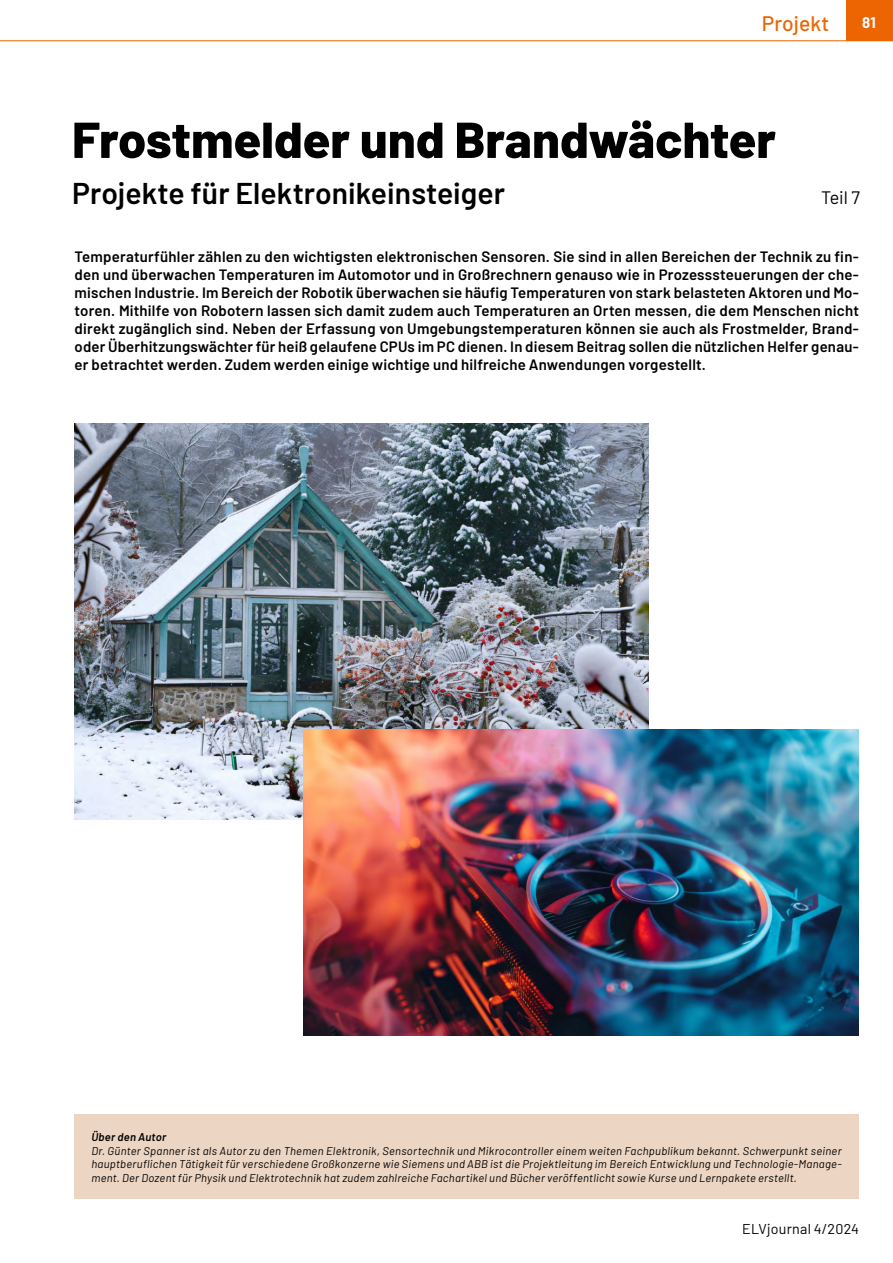
<style>
.page{position:relative;width:893px;height:1263px;background:#fff}
.page>*{position:absolute;margin:0;border:0;box-sizing:border-box;transform-origin:0 0}
.t1{font:800 50.4px "Barlow";color:#000}
.t2{font:600 30px "Barlow";color:#000}
.t3{font:500 21px "Barlow";color:#ec6502}
.t4{font:18px "Barlow";color:#000}
.t5{font:600 15px/18px "Barlow";letter-spacing:.015em;color:#000;text-align:justify}
.t6{font:700 15px "Barlow";color:#fff}
.t7{font:14.25px "Barlow";letter-spacing:.015em;color:#000}
.t8{font:italic 11.25px/13.5px "Barlow";letter-spacing:.025em;color:#000;text-align:justify}
.t9{font:italic 600 11.25px "Barlow";letter-spacing:.025em;color:#000}
</style>
<div class="page">
<div style="left:846px;top:0;width:47px;height:40px;background:#ec6502"></div>
<hr style="left:0;top:40px;width:893px;height:1px;background:#ec6502">
<div style="left:74px;top:1114px;width:785px;height:84px;background:#ecd5c3"></div>
<img style="left:74px;top:424px;width:574px;height:396px">
<img style="left:304px;top:730px;width:555px;height:306px">
<h3 class="t3" style="left:762px;top:8px;width:69px">Projekt</h3>
<p class="t6" style="left:862px;top:11px;width:15px">81</p>
<h1 class="t1" style="left:72px;top:102px;width:705px">Frostmelder und Brandwächter</h1>
<h2 class="t2" style="left:72px;top:171px;width:434px">Projekte für Elektronikeinsteiger</h2>
<p class="t4" style="left:821px;top:184px;width:40px">Teil 7</p>
<p class="t5" style="left:75px;top:246px;width:786px">Temperaturfühler zählen zu den wichtigsten elektronischen Sensoren. Sie sind in allen Bereichen der Technik zu fin&shy;den und überwachen Temperaturen im Automotor und in Großrechnern genauso wie in Prozesssteuerungen der che&shy;mischen Industrie. Im Bereich der Robotik überwachen sie häufig Temperaturen von stark belasteten Aktoren und Mo&shy;toren. Mithilfe von Robotern lassen sich damit zudem auch Temperaturen an Orten messen, die dem Menschen nicht direkt zugänglich sind. Neben der Erfassung von Umgebungstemperaturen können sie auch als Frostmelder, Brand&shy;oder Überhitzungswächter für heiß gelaufene CPUs im PC dienen. In diesem Beitrag sollen die nützlichen Helfer genau&shy;er betrachtet werden. Zudem werden einige wichtige und hilfreiche Anwendungen vorgestellt.</p>
<p class="t9" style="left:91px;top:1129px;width:76px">Über den Autor</p>
<p class="t8" style="left:91px;top:1143px;width:752px">Dr. Günter Spanner ist als Autor zu den Themen Elektronik, Sensortechnik und Mikrocontroller einem weiten Fachpublikum bekannt. Schwerpunkt seiner hauptberuflichen Tätigkeit für verschiedene Großkonzerne wie Siemens und ABB ist die Projektleitung im Bereich Entwicklung und Technologie-Manage&shy;ment. Der Dozent für Physik und Elektrotechnik hat zudem zahlreiche Fachartikel und Bücher veröffentlicht sowie Kurse und Lernpakete erstellt.</p>
<p class="t7" style="left:742px;top:1218px;width:118px">ELVjournal 4/2024</p>
</div>
